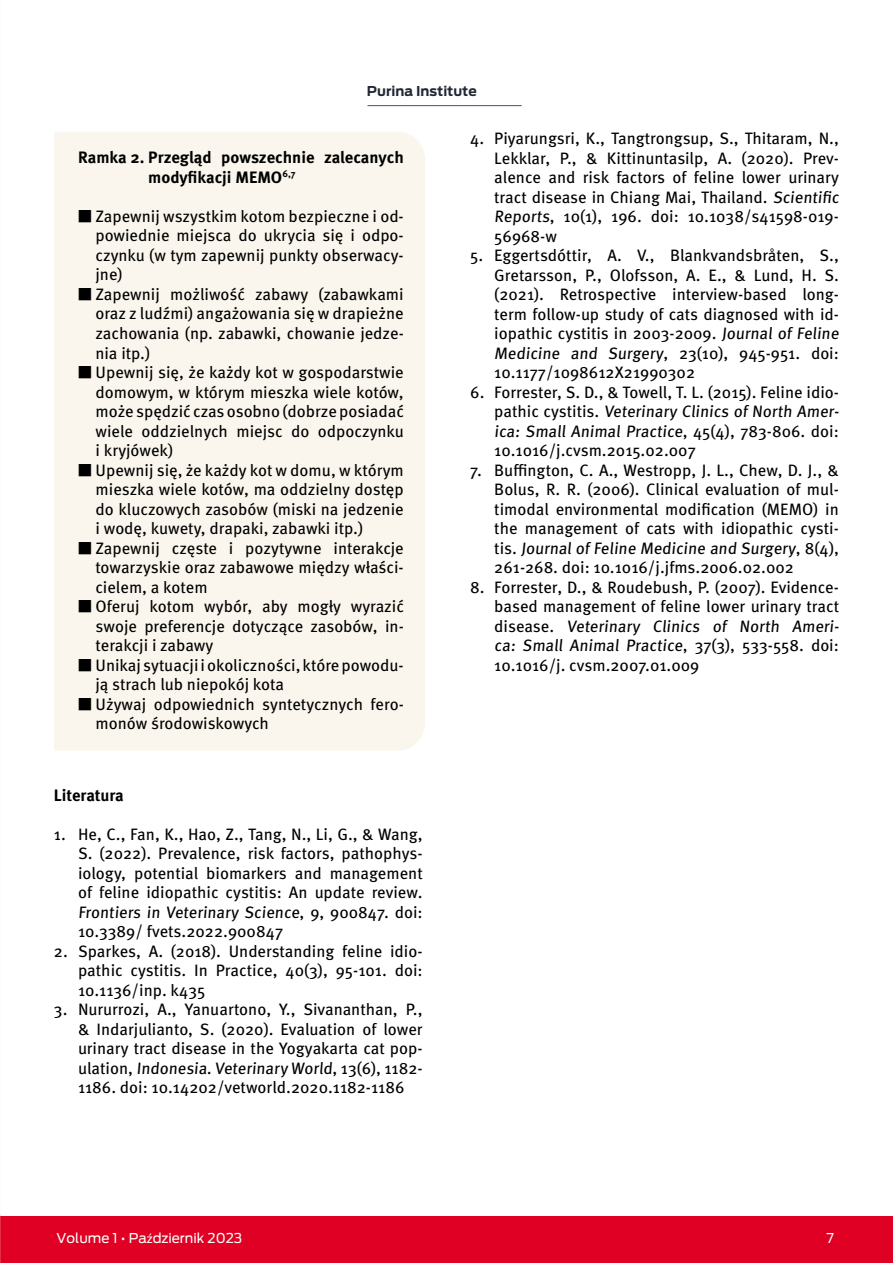
<style>
.page{position:relative;width:893px;height:1263px;background:#fff}
.page>*{position:absolute;margin:0;border:0;box-sizing:border-box;transform-origin:0 0}
.t1{font:16.5px/19.5px "Meta Pro";color:#000;text-align:justify}
.t2{font:700 16.5px/19.5px "Meta Pro";color:#000}
.t3{font:700 13.5px "Antenna";color:#212834}
.t4{font:13.5px "Antenna";color:#fff}
.s1{font-weight:300}
.s2{font-family:"Myriad Pro"}
</style>
<div class="page">
<div style="left:0;top:1216px;width:893px;height:47px;background:#df0023"></div>
<hr style="left:367px;top:105px;width:155px;height:1px;background:#615ca3">
<div style="left:54px;top:132px;width:371px;height:618px;background:#faf6ed"></div>
<p class="t3" style="left:393px;top:82px;width:156px">Purina Institute <span class="s1">Digest</span></p>
<p class="t3" style="left:367px;top:83px;width:111px">Purina I stitu e</p>
<p class="t2" style="left:148px;top:147px;width:257px;text-indent:-70px">Ramka 2. Przegląd powszechnie zalecanych modyfikacji MEMO<sup>6,7</sup></p>
<p class="t1" style="left:95px;top:205px;width:310px;text-indent:-17px">■ Zapewnij wszystkim kotom bezpieczne i od&shy;powiednie miejsca do ukrycia się i odpo&shy;czynku (w tym zapewnij punkty obserwacy&shy;jne)</p>
<p class="t1" style="left:95px;top:283px;width:310px;text-indent:-17px">■ Zapewnij możliwość zabawy (zabawkami oraz z ludźmi) angażowania się w drapieżne zachowania (np. zabawki, chowanie jedze&shy;nia itp.)</p>
<p class="t1" style="left:96px;top:361px;width:310px;text-indent:-17px">■ Upewnij się, że każdy kot w gospodarstwie domowym, w którym mieszka wiele kotów, może spędzić czas osobno (dobrze posiadać wiele oddzielnych miejsc do odpoczynku i kryjówek)</p>
<p class="t1" style="left:96px;top:459px;width:310px;text-indent:-17px">■ Upewnij się, że każdy kot w domu, w którym mieszka wiele kotów, ma oddzielny dostęp do kluczowych zasobów (miski na jedzenie i wodę, kuwety, drapaki, zabawki itp.)</p>
<p class="t1" style="left:95px;top:537px;width:310px;text-indent:-17px">■ Zapewnij częste i pozytywne interakcje towarzyskie oraz zabawowe między właści&shy;cielem, a kotem</p>
<p class="t1" style="left:96px;top:595px;width:310px;text-indent:-17px">■ Oferuj kotom wybór, aby mogły wyrazić swoje preferencje dotyczące zasobów, in&shy;terakcji i zabawy</p>
<p class="t1" style="left:96px;top:654px;width:310px;text-indent:-17px">■ Unikaj sytuacji i okoliczności, które powodu&shy;ją strach lub niepokój kota</p>
<p class="t1" style="left:96px;top:693px;width:310px;text-indent:-17px">■ Używaj odpowiednich syntetycznych fero&shy;monów środowiskowych</p>
<p class="t2" style="left:54px;top:784px;width:71px">Literatura</p>
<p class="t1" style="left:78px;top:823px;width:346px;text-indent:-24px">1. He, C., Fan, K., Hao, Z., Tang, N., Li, G., &amp; Wang, S. (2022). Prevalence, risk factors, pathophys&shy;iology, potential biomarkers and management of feline idiopathic cystitis: An update review.<br>Frontiers in Veterinary Science, 9, 900847. doi:<br>10.3389/ fvets.2022.900847</p>
<p class="t1" style="left:78px;top:940px;width:346px;text-indent:-24px">2. Sparkes, A. (2018). Understanding feline idio&shy;pathic cystitis. In Practice, 40(3), 95-101. doi:<br>10.1136/inp. k435</p>
<p class="t1" style="left:78px;top:998px;width:346px;text-indent:-24px">3. Nururrozi, A., Yanuartono, Y., Sivananthan, P., &amp; Indarjulianto, S. (2020). Evaluation of lower urinary tract disease in the Yogyakarta cat pop&shy;ulation, Indonesia. Veterinary World, 13(6), 1182- 1186. doi: 10.14202/vetworld.2020.1182-1186</p>
<p class="t1" style="left:494px;top:128px;width:349px;text-align:left;text-indent:-24px">4. Piyarungsri, K., Tangtrongsup, S., Thitaram, N., Lekklar, P., &amp; Kittinuntasilp, A. (2020). Prev&shy;alence and risk factors of feline lower urinary tract disease in Chiang Mai, Thailand. Scientific Reports, 10(1), 196. doi: 10.1038/s41598-019- 56968-w</p>
<p class="t1" style="left:494px;top:245px;width:349px;text-align:left;text-indent:-24px">5. Eggertsdóttir, A. V., Blankvandsbråten, S., Gretarsson, P., Olofsson, A. E., &amp; Lund, H. S. (2021). Retrospective interview-based long&shy;term follow-up study of cats diagnosed with id&shy;iopathic cystitis in 2003-2009. Journal of Feline Medicine and Surgery, 23(10), 945-951. doi:<br>10.1177/1098612X21990302</p>
<p class="t1" style="left:494px;top:381px;width:349px;text-align:left;text-indent:-24px">6. Forrester, S. D., &amp; Towell, T. L. (2015). Feline idio&shy;pathic cystitis. Veterinary Clinics of North Amer&shy;ica: Small Animal Practice, 45(4), 783-806. doi:<br>10.1016/j.cvsm.2015.02.007</p>
<p class="t1" style="left:494px;top:459px;width:346px;text-indent:-24px">7. Buffington, C. A., Westropp, J. L., Chew, D. J., &amp; Bolus, R. R. (2006). Clinical evaluation of mul&shy;timodal environmental modification (MEMO) in the management of cats with idiopathic cysti&shy;tis. Journal of Feline Medicine and Surgery, 8(4), 261-268. doi: 10.1016/j.jfms.2006.02.002</p>
<p class="t1" style="left:494px;top:576px;width:349px;text-align:left;text-indent:-24px">8. Forrester, D., &amp; Roudebush, P. (2007). Evidence&shy;based management of feline lower urinary tract disease. Veterinary Clinics of North Ameri&shy;ca: Small Animal Practice, 37(3), 533-558. doi:<br>10.1016/j. cvsm.2007.01.009</p>
<p class="t4" style="left:57px;top:1230px;width:187px">Volume 1 • Pa<span class="s2">ź</span>dziernik 2023</p>
<p class="t4" style="left:826px;top:1230px;width:9px">7</p>
</div>
